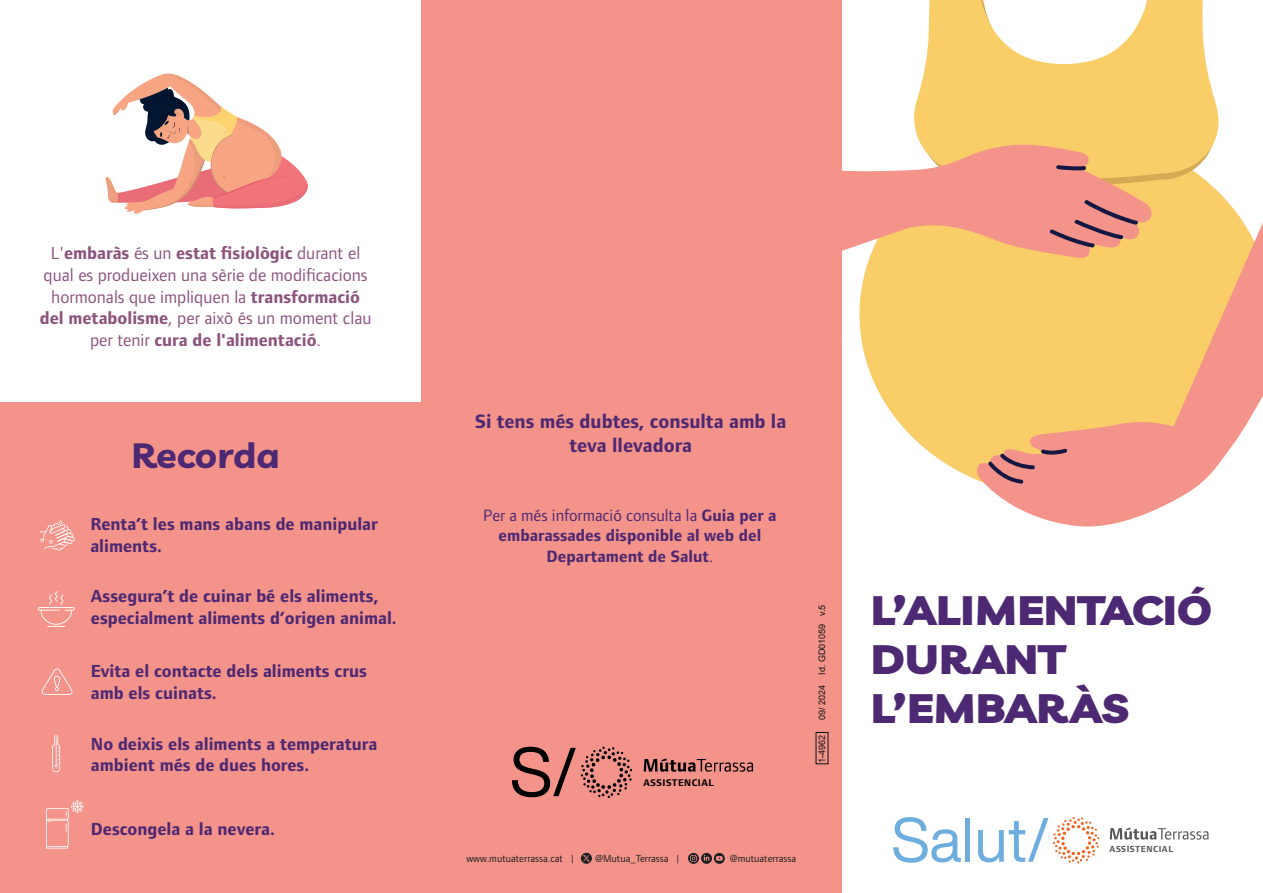
<style>
.page{position:relative;width:1263px;height:893px;background:#fff}
.page>*{position:absolute;margin:0;border:0;box-sizing:border-box;transform-origin:0 0}
.t1{font:67.95px "Helvetica Now Display";color:#000001}
.t2{font:61.35px "Helvetica Now Display";letter-spacing:.005em;color:#6eaedf}
.t3{font:900 40.95px/49.2px "Livvic";color:#4e2973;scale:1.08 1}
.t4{font:700 35.1px "Livvic";letter-spacing:-.005em;color:#4e2973;scale:1.08 1}
.t5{font:700 20.1px/24.2px "Foundry Form Sans";color:#4e2973;text-align:center}
.t6{font:700 18px/21.6px "Foundry Form Sans";color:#4e2973}
.t7{font:18px/21.6px "Foundry Form Sans";color:#8c547d;text-align:center}
.t8{font:700 16.95px/20.4px "Foundry Form Sans";color:#4e2973;text-align:center}
.t9{font:10.65px "Foundry Form Sans";color:#1b1f22}
.t10{font:700 10.05px "Foundry Form Sans";letter-spacing:.05em;color:#000001}
.t11{font:700 9.15px "Foundry Form Sans";letter-spacing:.05em;color:#57585a}
.t12{font:9px "Arial";color:#0d1214}
.s1{font-weight:700}
.s2{font-weight:400}
</style>
<div class="page">
<svg style="left:106px;top:74px;width:202px;height:140px"></svg>
<div style="left:421px;top:0;width:421px;height:893px;background:#f49389"></div>
<div style="left:0;top:402px;width:430px;height:491px;background:#f49389"></div>
<svg style="left:859px;top:188px;width:381px;height:291px;fill:#f9ce69"></svg>
<svg style="left:914px;top:0;width:304px;height:187px;fill:#f9ce69"></svg>
<svg style="left:974px;top:217px;width:289px;height:310px;background:#f8c184"></svg>
<svg style="left:38px;top:591px;width:37px;height:36px"></svg>
<svg style="left:41px;top:668px;width:32px;height:27px"></svg>
<svg style="left:40px;top:521px;width:35px;height:29px"></svg>
<svg style="left:52px;top:735px;width:8px;height:37px"></svg>
<svg style="left:46px;top:800px;width:38px;height:48px"></svg>
<svg style="left:581px;top:746px;width:51px;height:52px"></svg>
<svg style="left:644px;top:758px;width:109px;height:14px"></svg>
<svg style="left:581px;top:853px;width:11px;height:11px"></svg>
<svg style="left:688px;top:853px;width:37px;height:11px"></svg>
<svg style="left:1053px;top:817px;width:46px;height:46px"></svg>
<svg style="left:1110px;top:828px;width:98px;height:12px"></svg>
<svg style="left:842px;top:143px;width:310px;height:116px;background:#f1a887"></svg>
<svg style="left:987px;top:449px;width:80px;height:35px;background:#d4867c"></svg>
<p class="t7" style="left:40px;top:242px;width:333px">L'<span class="s1">embaràs</span> és un <span class="s1">estat fisiològic</span> durant el qual es produeixen una sèrie de modificacions hormonals que impliquen la <span class="s1">transformació del metabolisme</span>, per això és un moment clau per tenir <span class="s1">cura de l'alimentació</span>.</p>
<h3 class="t4" style="left:131px;top:428px;width:139px">Recorda</h3>
<p class="t6" style="left:90px;top:513px;width:289px">Renta’t les mans abans de manipular aliments.</p>
<p class="t6" style="left:91px;top:585px;width:307px">Assegura’t de cuinar bé els aliments, especialment aliments d’origen animal.</p>
<p class="t6" style="left:91px;top:660px;width:278px">Evita el contacte dels aliments crus amb els cuinats.</p>
<p class="t6" style="left:91px;top:733px;width:288px">No deixis els aliments a temperatura ambient més de dues hores.</p>
<p class="t6" style="left:91px;top:818px;width:185px">Descongela a la nevera.</p>
<p class="t5" style="left:475px;top:409px;width:313px">Si tens més dubtes, consulta amb la teva llevadora</p>
<p class="t8" style="left:483px;top:505px;width:295px"><span class="s2">Per a més informació consulta la</span> Guia per a embarassades disponible al web del<br>Departament de Salut<span class="s2">.</span></p>
<h1 class="t1" style="left:510px;top:725px;width:68px">S/</h1>
<p class="t10" style="left:643px;top:777px;width:72px">ASSISTENCIAL</p>
<p class="t9" style="left:466px;top:852px;width:109px">www.mutuaterrassa.cat |</p>
<p class="t9" style="left:595px;top:852px;width:86px">@Mutua_Terrassa |</p>
<p class="t9" style="left:730px;top:852px;width:68px">@mutuaterrassa</p>
<p class="t12" style="left:816px;top:720px;width:116px;rotate:-90deg">09/ 2024 Id. GD01059 v.5</p>
<p class="t12" style="left:816px;top:763px;width:30px;rotate:-90deg">1-4962</p>
<h3 class="t3" style="left:871px;top:582px;width:317px">L’ALIMENTACIÓ<br>DURANT<br>L’EMBARÀS</h3>
<h2 class="t2" style="left:891px;top:798px;width:160px">Salut/</h2>
<p class="t11" style="left:1109px;top:844px;width:65px">ASSISTENCIAL</p>
</div>
